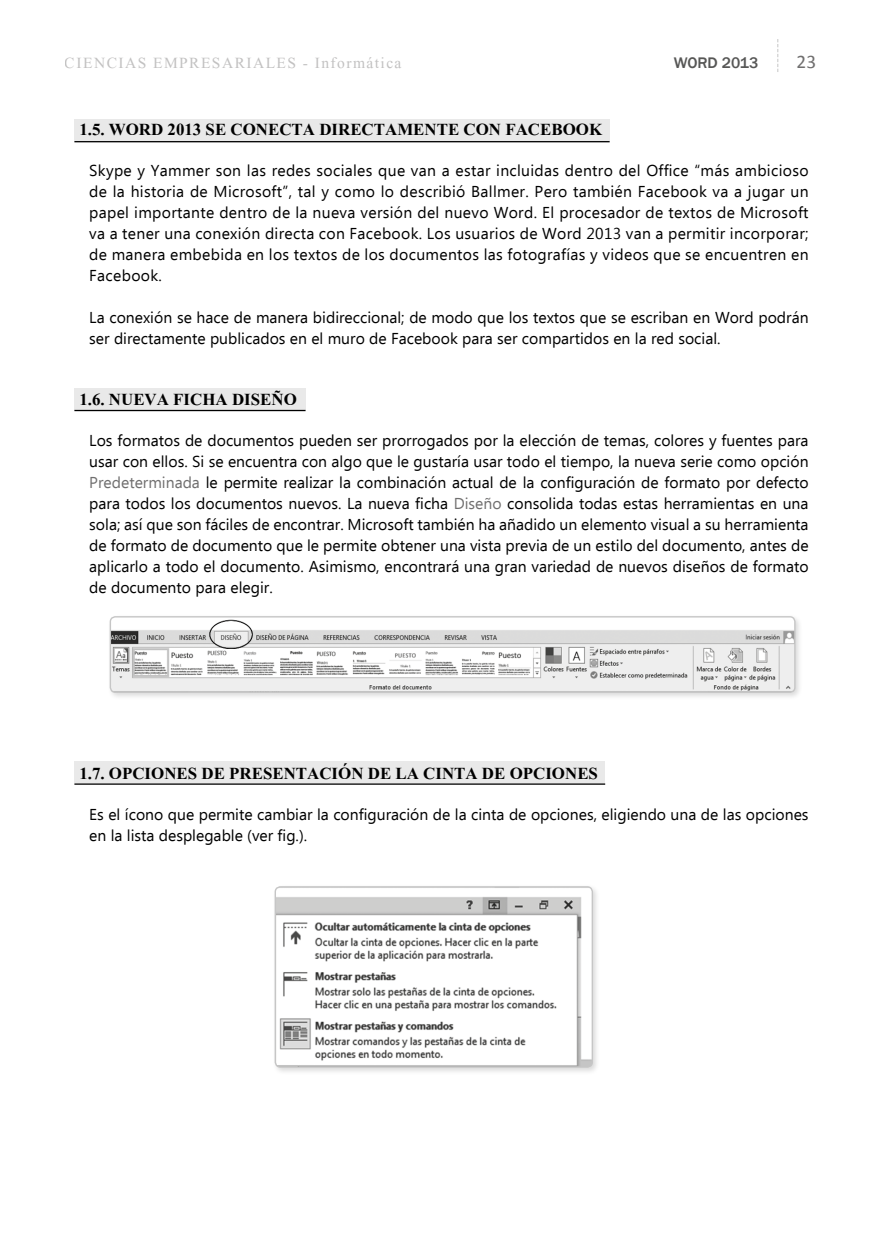
<style>
.page{position:relative;width:883px;height:1256px;background:#fff}
.page>*{position:absolute;margin:0;border:0;box-sizing:border-box;transform-origin:0 0}
.t1{font:700 21px "Aparajita";color:#000}
.t2{font:19.25px "Aparajita";letter-spacing:.075em;color:#b3b2b2}
.t3{font:19.25px "Calibri";color:#706f6f}
.t4{font:15.75px/21px "Ebrima";color:#000;text-align:justify}
.t5{font:500 15.75px "Franklin Gothic";color:#575756}
.s1{color:#706f6f}
</style>
<div class="page">
<svg style="left:777px;top:39px;width:1px;height:33px"></svg>
<div style="left:74px;top:388px;width:232px;height:22px;background:#e9e9e9"></div>
<hr style="left:74px;top:410px;width:232px;height:1px;background:#000">
<div style="left:74px;top:761px;width:531px;height:22px;background:#e9e9e9"></div>
<hr style="left:74px;top:783px;width:531px;height:1px;background:#000">
<div style="left:74px;top:119px;width:536px;height:22px;background:#e9e9e9"></div>
<hr style="left:74px;top:141px;width:536px;height:1px;background:#000">
<div style="left:107px;top:613px;width:696px;height:87px;background:#000;opacity:.15"></div>
<img style="left:110px;top:616px;width:685px;height:76px">
<div style="left:110px;top:616px;width:686px;height:76px;border:1px solid #c6c6c6;border-radius:5px"></div>
<div style="left:272px;top:883px;width:329px;height:192px;background:#000;opacity:.15"></div>
<img style="left:275px;top:886px;width:317px;height:180px">
<div style="left:275px;top:886px;width:318px;height:181px;border:1px solid #c6c6c6;border-radius:5px"></div>
<p class="t2" style="left:65px;top:53px;width:338px">CIENCIAS EMPRESARIALES - Informática</p>
<p class="t5" style="left:674px;top:53px;width:86px">WORD 2013</p>
<p class="t3" style="left:797px;top:50px;width:21px">23</p>
<h1 class="t1" style="left:79px;top:120px;width:524px">1.5. WORD 2013 SE CONECTA DIRECTAMENTE CON FACEBOOK</h1>
<p class="t4" style="left:89px;top:161px;width:721px">Skype y Yammer son las redes sociales que van a estar incluidas dentro del Office “más ambicioso de la historia de Microsoft”, tal y como lo describió Ballmer. Pero también Facebook va a jugar un papel importante dentro de la nueva versión del nuevo Word. El procesador de textos de Microsoft va a tener una conexión directa con Facebook. Los usuarios de Word 2013 van a permitir incorporar; de manera embebida en los textos de los documentos las fotografías y videos que se encuentren en Facebook.</p>
<p class="t4" style="left:89px;top:308px;width:721px">La conexión se hace de manera bidireccional; de modo que los textos que se escriban en Word podrán ser directamente publicados en el muro de Facebook para ser compartidos en la red social.</p>
<h1 class="t1" style="left:79px;top:389px;width:219px">1.6. NUEVA FICHA DISEÑO</h1>
<p class="t4" style="left:89px;top:430px;width:721px">Los formatos de documentos pueden ser prorrogados por la elección de temas, colores y fuentes para usar con ellos. Si se encuentra con algo que le gustaría usar todo el tiempo, la nueva serie como opción <span class="s1">Predeterminada</span> le permite realizar la combinación actual de la configuración de formato por defecto para todos los documentos nuevos. La nueva ficha <span class="s1">Diseño</span> consolida todas estas herramientas en una sola; así que son fáciles de encontrar. Microsoft también ha añadido un elemento visual a su herramienta de formato de documento que le permite obtener una vista previa de un estilo del documento, antes de aplicarlo a todo el documento. Asimismo, encontrará una gran variedad de nuevos diseños de formato de documento para elegir.</p>
<h1 class="t1" style="left:79px;top:763px;width:520px">1.7. OPCIONES DE PRESENTACIÓN DE LA CINTA DE OPCIONES</h1>
<p class="t4" style="left:89px;top:804px;width:721px">Es el ícono que permite cambiar la configuración de la cinta de opciones, eligiendo una de las opciones en la lista desplegable (ver fig.).</p>
</div>
